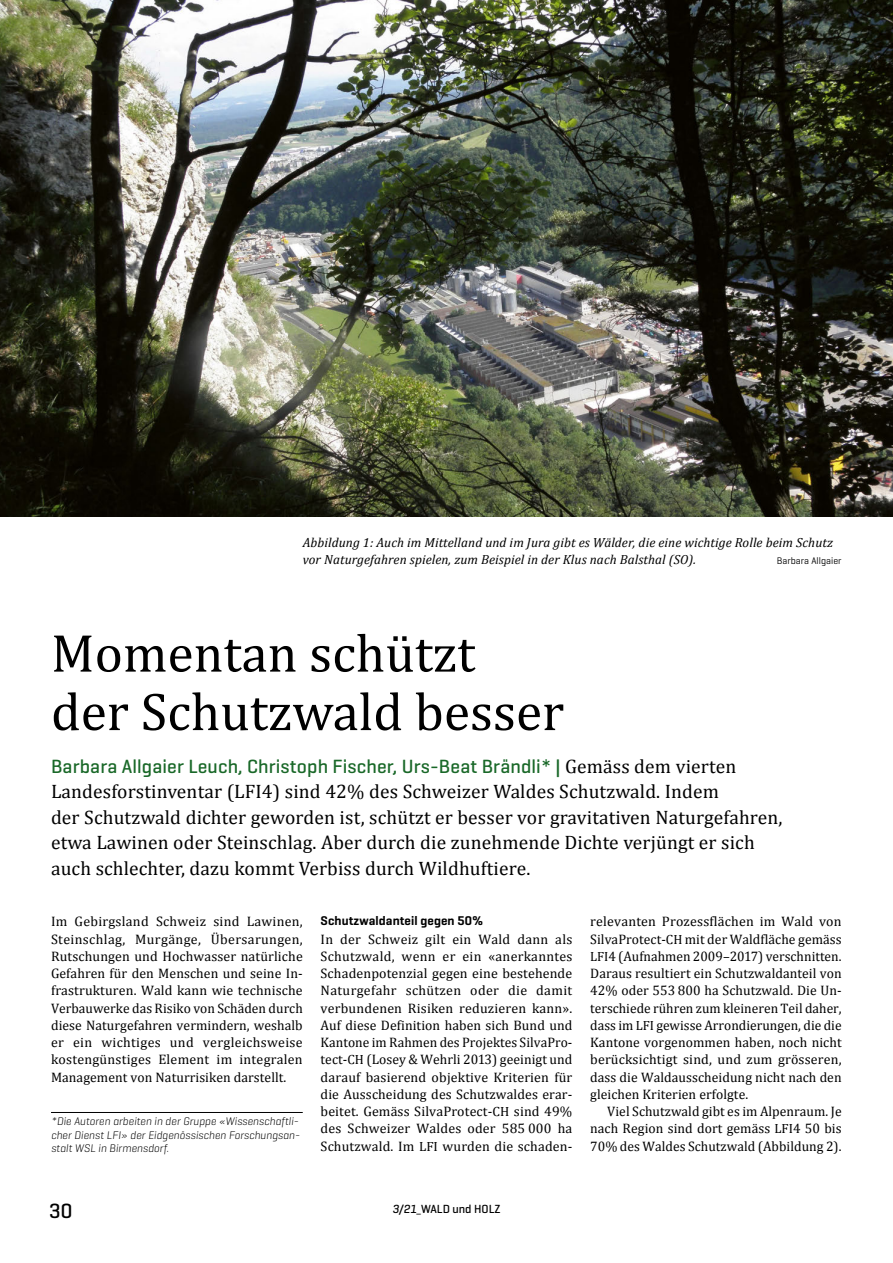
<style>
.page{position:relative;width:893px;height:1263px;background:#fff}
.page>*{position:absolute;margin:0;border:0;box-sizing:border-box;transform-origin:0 0}
.t1{font:54px/58.5px "Cambria";color:#000}
.t2{font:500 21px "Geogrotesque";color:#000}
.t3{font:19.5px/25.5px "Cambria";letter-spacing:.005em;color:#000}
.t4{font:500 19.5px "Geogrotesque";letter-spacing:.005em;color:#196828}
.t5{font:13.8px/17.2px "Cambria";letter-spacing:.005em;color:#000;text-align:justify}
.t6{font:italic 13.2px/17.2px "Cambria";letter-spacing:.005em;color:#000}
.t7{font:600 12.9px "Geogrotesque";letter-spacing:.01em;color:#000}
.t8{font:500 12px "Geogrotesque";color:#000}
.t9{font:italic 300 11.25px/13.5px "Geogrotesque";color:#000;text-align:justify}
.t10{font:9.75px "Geogrotesque";letter-spacing:.005em;color:#000}
.s1{font-family:"Cambria";font-weight:400;color:#000}
.s2{font-size:13.35px}
.s3{font-style:italic}
.s4{font-family:"Cambria";font-weight:400}
</style>
<div class="page">
<img style="left:0;top:0;width:893px;height:517px">
<hr style="left:51px;top:1112px;width:252px;height:1px;background:#000">
<p class="t6" style="left:303px;top:533px;width:532px">Abbildung 1: Auch im Mittelland und im Jura gibt es Wälder, die eine wichtige Rolle beim Schutz vor Naturgefahren spielen, zum Beispiel in der Klus nach Balsthal (SO).</p>
<p class="t10" style="left:777px;top:555px;width:66px">Barbara Allgaier</p>
<h1 class="t1" style="left:51px;top:624px;width:515px">Momentan schützt der Schutzwald besser</h1>
<h3 class="t4" style="left:51px;top:754px;width:687px">Barbara Allgaier Leuch, Christoph Fischer, Urs-Beat Brändli* | <span class="s1">Gemäss dem vierten</span></h3>
<p class="t3" style="left:51px;top:779px;width:733px">Landesforstinventar (LFI4) sind 42% des Schweizer Waldes Schutzwald. Indem<br>der Schutzwald dichter geworden ist, schützt er besser vor gravitativen Naturgefahren, etwa Lawinen oder Steinschlag. Aber durch die zunehmende Dichte verjüngt er sich auch schlechter, dazu kommt Verbiss durch Wildhuftiere.</p>
<p class="t5" style="left:51px;top:913px;width:253px">Im Gebirgsland Schweiz sind Lawinen, Steinschlag, Murgänge, Übersarungen, Rutschungen und Hochwasser natürliche Gefahren für den Menschen und seine In&shy;frastrukturen. Wald kann wie technische Verbauwerke das Risiko von Schäden durch diese Naturgefahren vermindern, weshalb er ein wichtiges und vergleichsweise kostengünstiges Element im integralen Management von Naturrisiken darstellt.</p>
<p class="t7" style="left:321px;top:912px;width:164px">Schutzwaldanteil gegen 50%</p>
<p class="t5" style="left:590px;top:913px;width:253px">relevanten Prozessflächen im Wald von SilvaProtect-<span class="s2">CH</span> mit der Waldfläche gemäss <span class="s2">LFI</span>4 (Aufnahmen 2009–2017) verschnitten.<br>Daraus resultiert ein Schutzwaldanteil von 42% oder 553 800 ha Schutzwald. Die Un&shy;terschiede rühren zum kleineren Teil daher, dass im <span class="s2">LFI</span> gewisse Arrondierungen, die die Kantone vorgenommen haben, noch nicht berücksichtigt sind, und zum grösseren, dass die Waldausscheidung nicht nach den gleichen Kriterien erfolgte.</p>
<p class="t5" style="left:590px;top:1103px;width:253px;text-indent:17px">Viel Schutzwald gibt es im Alpenraum. Je nach Region sind dort gemäss <span class="s2">LFI</span>4 50 bis 70% des Waldes Schutzwald (Abbildung 2).</p>
<p class="t5" style="left:321px;top:930px;width:253px">In der Schweiz gilt ein Wald dann als Schutzwald, wenn er ein «anerkanntes Schadenpotenzial gegen eine bestehende Naturgefahr schützen oder die damit verbundenen Risiken reduzieren kann».<br>Auf diese Definition haben sich Bund und Kantone im Rahmen des Projektes SilvaPro&shy;tect-<span class="s2">CH</span> (Losey &amp; Wehrli 2013) geeinigt und darauf basierend objektive Kriterien für die Ausscheidung des Schutzwaldes erar&shy;beitet. Gemäss SilvaProtect-<span class="s2">CH</span> sind 49% des Schweizer Waldes oder 585 000 ha Schutzwald. Im <span class="s2">LFI</span> wurden die schaden-</p>
<p class="t9" style="left:51px;top:1114px;width:250px">*Die Autoren arbeiten in der Gruppe «Wissenschaftli&shy;cher Dienst LFI» der Eidgenössischen Forschungsan&shy;stalt WSL in Birmensdorf.</p>
<h2 class="t2" style="left:49px;top:1197px;width:25px">30</h2>
<p class="t8" style="left:392px;top:1201px;width:110px"><span class="s3">3/21</span><span class="s4">_</span>WALD und HOLZ</p>
</div>
